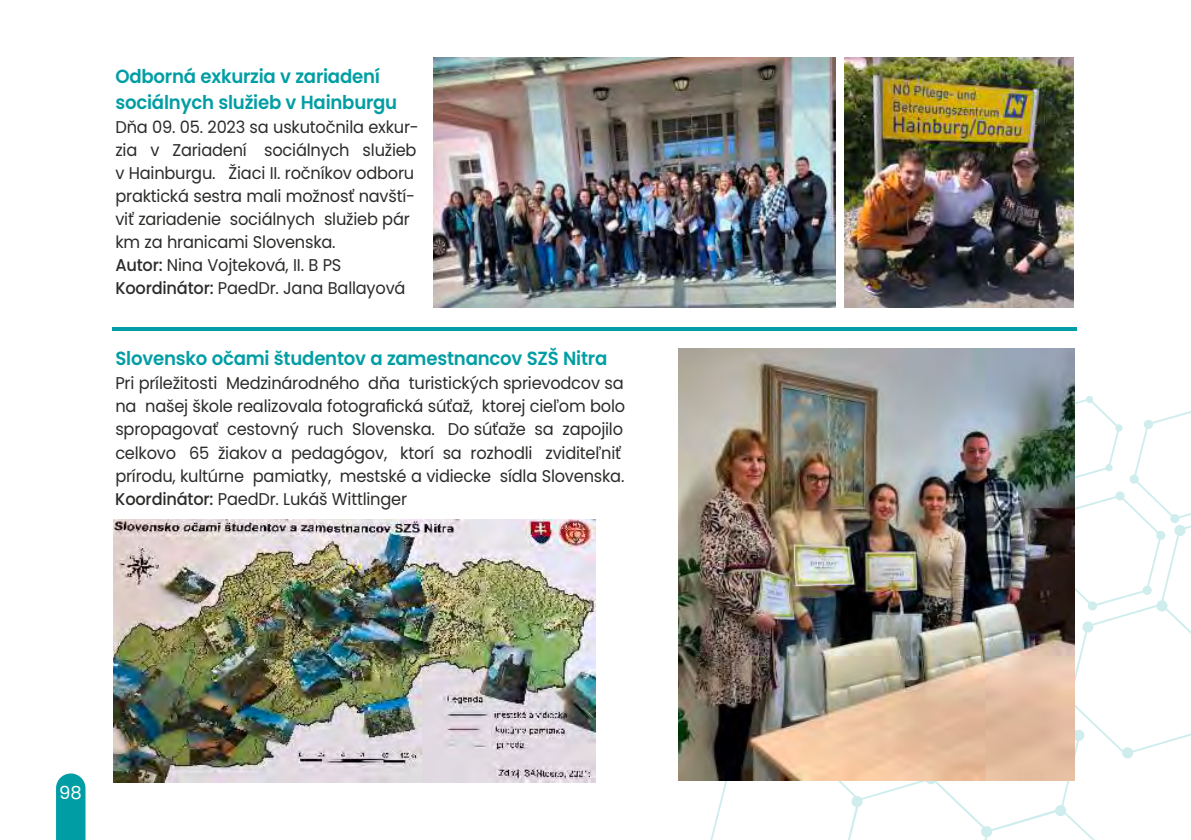
<style>
.page{position:relative;width:1191px;height:840px;background:#fff}
.page>*{position:absolute;margin:0;border:0;box-sizing:border-box;transform-origin:0 0}
.t1{font:600 19px/25.8px "Poppins";letter-spacing:-.01em;color:#009ea4;scale:.95 1}
.t2{font:18px "Poppins";color:#fff}
.t3{font:17px/23px "Poppins";letter-spacing:-.015em;color:#2b2b2a;scale:.95 1}
.s1{font-weight:500}
</style>
<div class="page">
<svg style="left:709px;top:395px;width:482px;height:444px"></svg>
<svg style="left:56px;top:773px;width:29px;height:66px;background:#0ea3a8"></svg>
<hr style="left:112px;top:327px;width:964px;height:3px;background:#009ea4">
<img style="left:433px;top:58px;width:402px;height:249px">
<img style="left:844px;top:58px;width:229px;height:249px">
<img style="left:114px;top:519px;width:481px;height:263px">
<img style="left:678px;top:348px;width:396px;height:432px">
<p class="t1" style="left:115px;top:63px;width:298px">Odborná exkurzia v zariadení sociálnych služieb v Hainburgu</p>
<p class="t3" style="left:115px;top:115px;width:321px">Dňa 09. 05. 2023 sa uskutočnila exkur&shy;zia v Zariadení sociálnych služieb v Hainburgu. Žiaci II. ročníkov odboru praktická sestra mali možnosť navští&shy;viť zariadenie sociálnych služieb pár km za hranicami Slovenska.<br><span class="s1">Autor:</span> Nina Vojteková, II. B PS <span class="s1">Koordinátor:</span> PaedDr. Jana Ballayová</p>
<p class="t1" style="left:115px;top:345px;width:519px">Slovensko očami študentov a zamestnancov SZŠ Nitra</p>
<p class="t3" style="left:115px;top:371px;width:538px">Pri príležitosti Medzinárodného dňa turistických sprievodcov sa na našej škole realizovala fotografická súťaž, ktorej cieľom bolo spropagovať cestovný ruch Slovenska. Do súťaže sa zapojilo celkovo 65 žiakov a pedagógov, ktorí sa rozhodli zviditeľniť prírodu, kultúrne pamiatky, mestské a vidiecke sídla Slovenska.<br><span class="s1">Koordinátor:</span> PaedDr. Lukáš Wittlinger</p>
<p class="t2" style="left:59px;top:779px;width:24px">98</p>
</div>
